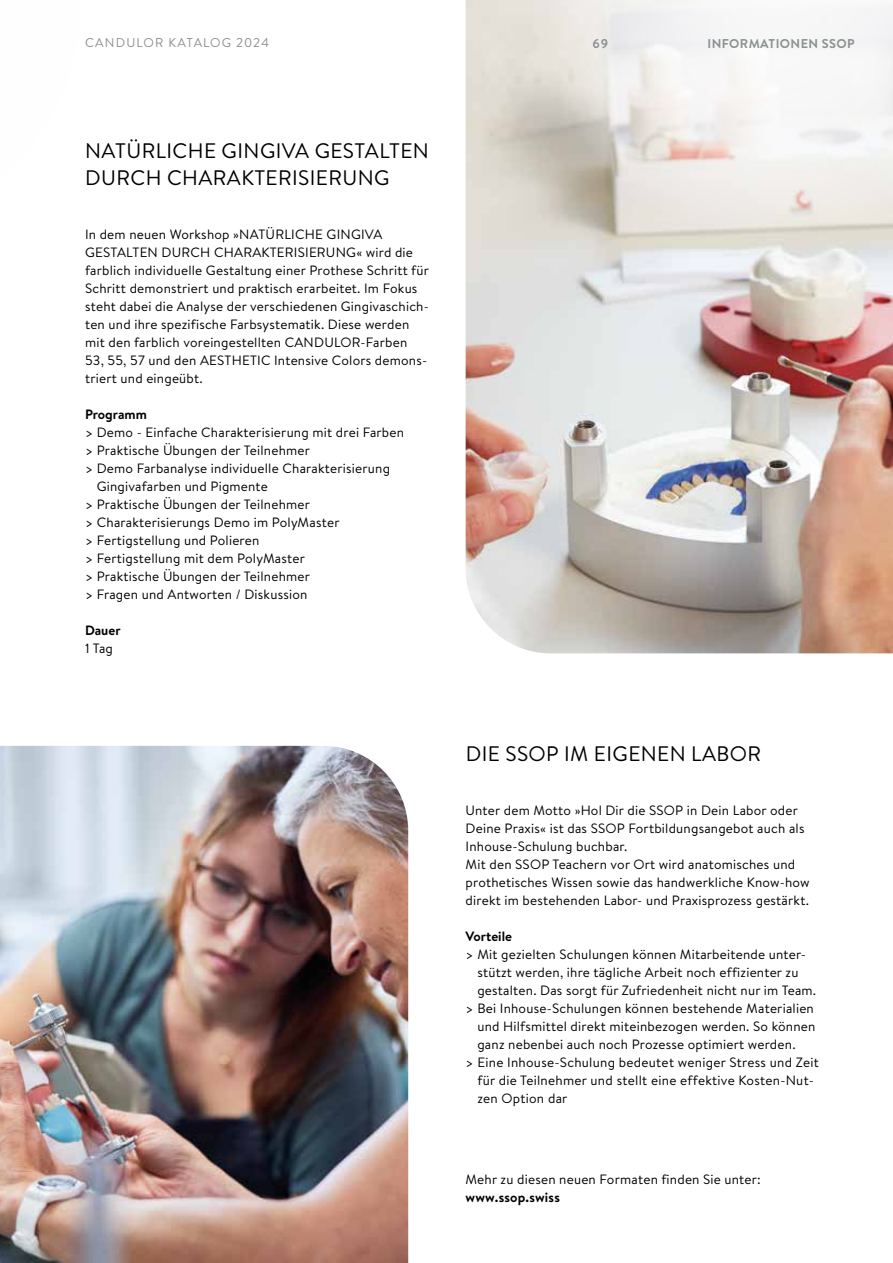
<style>
.page{position:relative;width:893px;height:1263px;background:#fff}
.page>*{position:absolute;margin:0;border:0;box-sizing:border-box;transform-origin:0 0}
.t1{font:21px/27px "Brandon Text";letter-spacing:.02em;color:#000}
.t2{font:13.5px/18px "Brandon Text";letter-spacing:.015em;color:#000}
.t3{font:700 13.5px "Brandon Text";color:#000}
.t4{font:12.75px "Brandon Text";letter-spacing:.09em;color:#8c9091}
.t5{font:700 12.75px "Brandon Text";letter-spacing:.03em;color:#8c9091}
</style>
<div class="page">
<img style="left:466px;top:0;width:427px;height:653px">
<img style="left:0;top:746px;width:408px;height:517px">
<svg style="left:545px;top:0;width:348px;height:242px"></svg>
<p class="t4" style="left:85px;top:34px;width:185px">CANDULOR KATALOG 2024</p>
<p class="t5" style="left:592px;top:34px;width:17px">69</p>
<p class="t5" style="left:707px;top:34px;width:149px">INFORMATIONEN SSOP</p>
<h1 class="t1" style="left:85px;top:137px;width:345px">NATÜRLICHE GINGIVA GESTALTEN<br>DURCH CHARAKTERISIERUNG</h1>
<p class="t2" style="left:85px;top:225px;width:346px">In dem neuen Workshop »NATÜRLICHE GINGIVA GESTALTEN DURCH CHARAKTERISIERUNG« wird die farblich individuelle Gestaltung einer Prothese Schritt für Schritt demonstriert und praktisch erarbeitet. Im Fokus steht dabei die Analyse der verschiedenen Gingivaschich&shy;ten und ihre spezifische Farbsystematik. Diese werden mit den farblich voreingestellten CANDULOR-Farben 53, 55, 57 und den AESTHETIC Intensive Colors demons&shy;triert und eingeübt.</p>
<p class="t3" style="left:85px;top:405px;width:63px">Programm</p>
<p class="t2" style="left:85px;top:423px;width:321px">&gt; Demo - Einfache Charakterisierung mit drei Farben</p>
<p class="t2" style="left:85px;top:441px;width:226px">&gt; Praktische Übungen der Teilnehmer</p>
<p class="t2" style="left:85px;top:459px;width:307px">&gt; Demo Farbanalyse individuelle Charakterisierung</p>
<p class="t2" style="left:97px;top:477px;width:173px">Gingivafarben und Pigmente</p>
<p class="t2" style="left:85px;top:495px;width:226px">&gt; Praktische Übungen der Teilnehmer</p>
<p class="t2" style="left:85px;top:513px;width:256px">&gt; Charakterisierungs Demo im PolyMaster</p>
<p class="t2" style="left:85px;top:531px;width:176px">&gt; Fertigstellung und Polieren</p>
<p class="t2" style="left:85px;top:549px;width:221px">&gt; Fertigstellung mit dem PolyMaster</p>
<p class="t2" style="left:85px;top:567px;width:226px">&gt; Praktische Übungen der Teilnehmer</p>
<p class="t2" style="left:85px;top:585px;width:224px">&gt; Fragen und Antworten / Diskussion</p>
<p class="t3" style="left:85px;top:621px;width:37px">Dauer</p>
<p class="t2" style="left:85px;top:639px;width:29px">1 Tag</p>
<h1 class="t1" style="left:466px;top:740px;width:297px">DIE SSOP IM EIGENEN LABOR</h1>
<p class="t2" style="left:466px;top:801px;width:346px">Unter dem Motto »Hol Dir die SSOP in Dein Labor oder Deine Praxis« ist das SSOP Fortbildungsangebot auch als Inhouse-Schulung buchbar.<br>Mit den SSOP Teachern vor Ort wird anatomisches und prothetisches Wissen sowie das handwerkliche Know-how direkt im bestehenden Labor- und Praxisprozess gestärkt.</p>
<p class="t3" style="left:466px;top:927px;width:48px">Vorteile</p>
<p class="t2" style="left:466px;top:945px;width:342px">&gt; Mit gezielten Schulungen können Mitarbeitende unter-</p>
<p class="t2" style="left:477px;top:963px;width:323px">stützt werden, ihre tägliche Arbeit noch effizienter zu</p>
<p class="t2" style="left:477px;top:981px;width:340px">gestalten. Das sorgt für Zufriedenheit nicht nur im Team.</p>
<p class="t2" style="left:466px;top:999px;width:350px">&gt; Bei Inhouse-Schulungen können bestehende Materialien</p>
<p class="t2" style="left:477px;top:1017px;width:339px">und Hilfsmittel direkt miteinbezogen werden. So können</p>
<p class="t2" style="left:477px;top:1035px;width:320px">ganz nebenbei auch noch Prozesse optimiert werden.</p>
<p class="t2" style="left:466px;top:1053px;width:355px">&gt; Eine Inhouse-Schulung bedeutet weniger Stress und Zeit</p>
<p class="t2" style="left:477px;top:1071px;width:338px">für die Teilnehmer und stellt eine effektive Kosten-Nut-</p>
<p class="t2" style="left:477px;top:1089px;width:92px">zen Option dar</p>
<p class="t2" style="left:466px;top:1170px;width:297px">Mehr zu diesen neuen Formaten finden Sie unter:</p>
<p class="t3" style="left:466px;top:1188px;width:96px">www.ssop.swiss</p>
</div>
